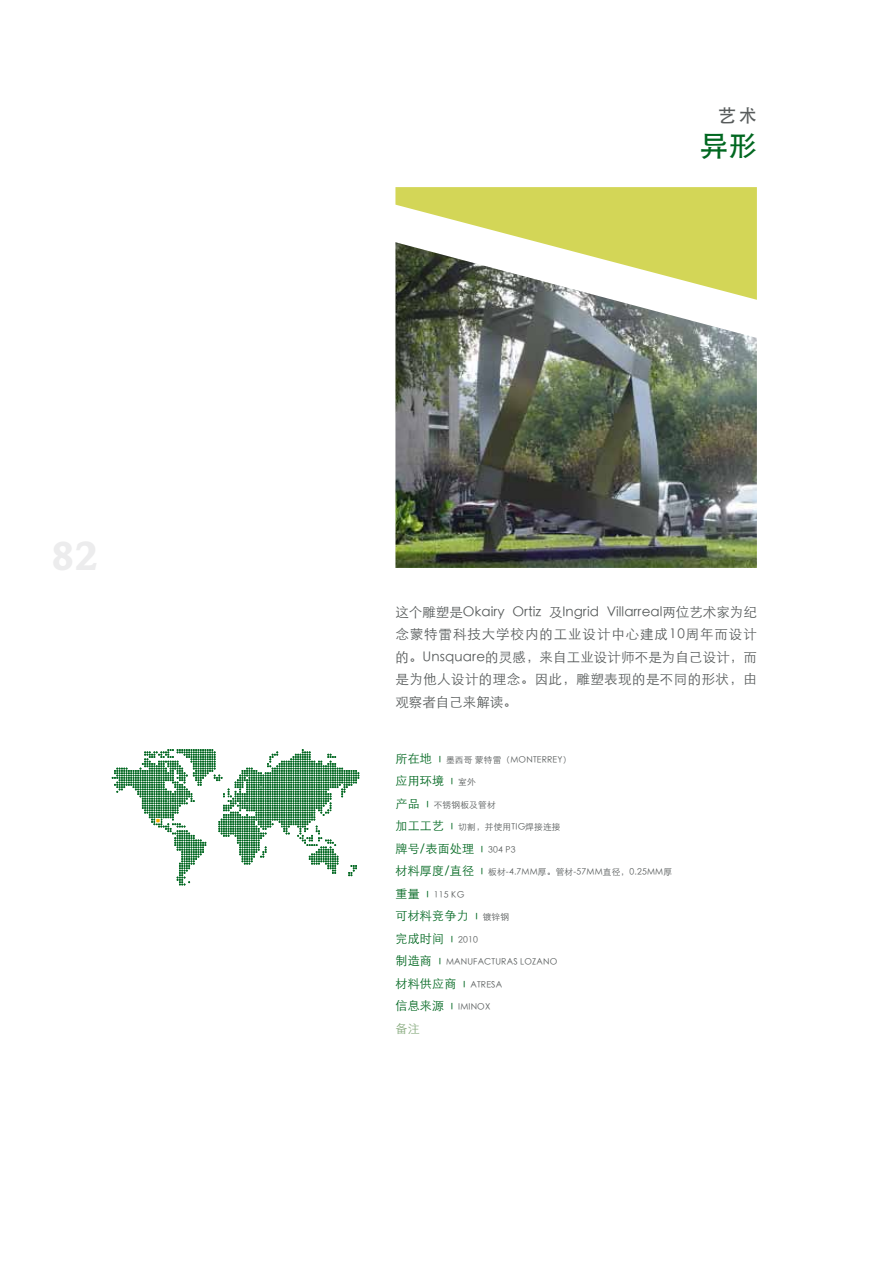
<style>
.page{position:relative;width:893px;height:1263px;background:#fff}
.page>*{position:absolute;margin:0;border:0;box-sizing:border-box;transform-origin:0 0}
.t1{font:28.5px "ST Heiti";color:#006720}
.t2{font:18px "ST Heiti";color:#575b5b}
.t3{font:13.5px/22.5px "ST Xihei";letter-spacing:.005em;color:#575b5b;text-align:justify}
.t4{font:12px/22.5px "ST Xihei";letter-spacing:.02em;color:#006720}
.t5{font:12px "ST Xihei";color:#87aa7e}
.t6{font:8.7px "ST Xihei";letter-spacing:.02em;color:#575b5b}
.s1{font-size:12px;color:#006720}
.s2{font-family:"ST Heiti";font-size:12px;color:#006720}
.s3{font-family:"ST Heiti"}
.s4{font-size:8.7px;color:#575b5b}
</style>
<div class="page">
<img style="left:395px;top:300px;width:362px;height:268px">
<svg style="left:112px;top:749px;width:247px;height:136px"></svg>
<svg style="left:395px;top:187px;width:362px;height:113px"></svg>
<h2 class="t2" style="left:718px;top:106px;width:40px">艺术</h2>
<h1 class="t1" style="left:700px;top:131px;width:58px">异形</h1>
<h3 class="t3" style="left:395px;top:600px;width:363px">这个雕塑是OKAIRY ORTIZ 及INGRID VILLARREAL两位艺术家为纪念蒙特雷科技大学校内的工业设计中心建成10周年而设计的。UNSQUARE的灵感，来自工业设计师不是为自己设计，而是为他人设计的理念。因此，雕塑表现的是不同的形状，由观察者自己来解读。</h3>
<p class="t6" style="left:395px;top:755px;width:178px"><span class="s1">所在地</span> <span class="s2">ı</span> 墨西哥 蒙特雷（MONTERREY）</p>
<h3 class="t4" style="left:395px;top:770px;width:82px">应用环境 <span class="s3">ı</span> <span class="s4">室外</span></h3>
<p class="t6" style="left:395px;top:800px;width:102px"><span class="s1">产品</span> <span class="s2">ı</span> 不锈钢板及管材</p>
<p class="t6" style="left:395px;top:823px;width:167px"><span class="s1">加工工艺</span> <span class="s2">ı</span> 切割，并使用TIG焊接连接</p>
<h3 class="t4" style="left:395px;top:837px;width:122px">牌号/表面处理 <span class="s3">ı</span> <span class="s4">304 P3</span></h3>
<p class="t6" style="left:395px;top:868px;width:278px"><span class="s1">材料厚度/直径</span> <span class="s2">ı</span> 板材-4.7MM厚。管材-57MM直径，0.25MM厚</p>
<p class="t6" style="left:395px;top:890px;width:70px"><span class="s1">重量</span> <span class="s2">ı</span> 115 KG</p>
<h3 class="t4" style="left:395px;top:905px;width:115px">可材料竞争力 <span class="s3">ı</span> <span class="s4">镀锌钢</span>完成时间 <span class="s3">ı</span> <span class="s4">2010</span></h3>
<p class="t6" style="left:395px;top:958px;width:66px"><span class="s1">制造商</span> <span class="s2">ı</span> MANUFACTURAS</p>
<p class="t6" style="left:520px;top:958px;width:39px">LOZAN O</p>
<p class="t6" style="left:395px;top:980px;width:108px"><span class="s1">材料供应商</span> <span class="s2">ı</span> ATRESA</p>
<p class="t6" style="left:395px;top:1003px;width:89px"><span class="s1">信息来源</span> <span class="s2">ı</span> IMINOX</p>
<h3 class="t5" style="left:395px;top:1022px;width:26px">备注</h3>
</div>
